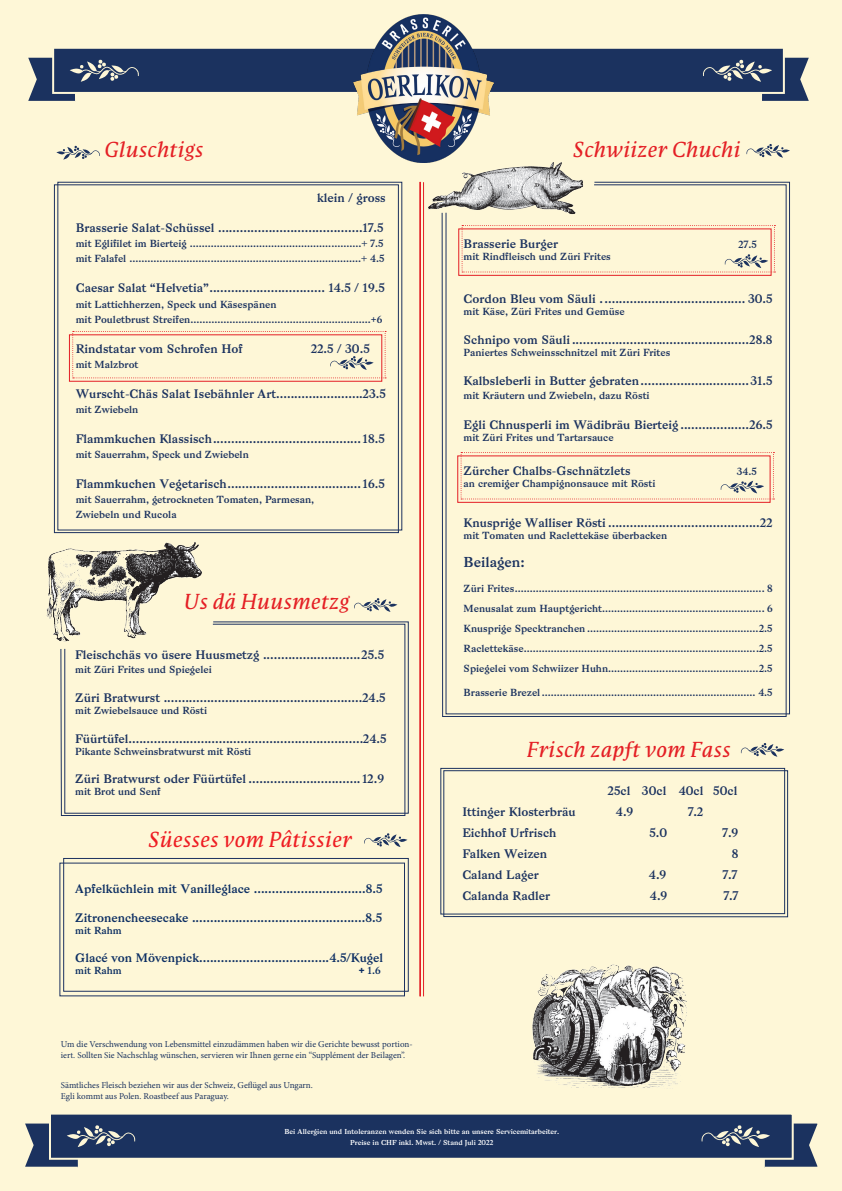
<style>
.page{position:relative;width:842px;height:1191px;background:#fef7d7}
.page>*{position:absolute;margin:0;border:0;box-sizing:border-box;transform-origin:0 0}
.t1{font:italic 20px "Parable OT";color:#e41f25}
.t2{font:italic 20px "Parable OT";color:#ee1d23}
.t3{font:14px "Bagnard";color:#1b325f}
.t4{font:12px "Bagnard";color:#1b325f}
.t5{font:12px "Bagnard";color:#0d2f63}
.t6{font:10px "Bagnard";color:#1b325f}
.t7{font:10px "Bagnard";color:#0d2f63}
.t8{font:9px/10.8px "Minion Pro";color:#1a335f}
.t9{font:9px "Minion Pro";color:#1b325f}
.t10{font:7px "Bagnard";color:#fff}
.s1{font-family:"Century"}
.s2{font-family:"Gill Sans"}
.s3{font-family:"Gill Sans";font-weight:700}
.s4{color:#1b315d}
</style>
<div class="page">
<svg style="left:25px;top:1114px;width:793px;height:54px"></svg>
<div style="left:63px;top:858px;width:346px;height:133px;border:1px solid #1c3160"></div>
<div style="left:69px;top:334px;width:313px;height:48px;border:1px solid #e41f25"></div>
<svg style="left:72px;top:331px;width:314px;height:47px"></svg>
<svg style="left:28px;top:48px;width:781px;height:53px"></svg>
<img style="left:353px;top:15px;width:140px;height:147px">
<svg style="left:354px;top:598px;width:43px;height:14px"></svg>
<svg style="left:746px;top:144px;width:44px;height:14px"></svg>
<svg style="left:56px;top:146px;width:44px;height:14px"></svg>
<svg style="left:364px;top:833px;width:43px;height:14px"></svg>
<svg style="left:740px;top:743px;width:44px;height:14px"></svg>
<div style="left:54px;top:184px;width:345px;height:349px;border:1px solid #1c3160"></div>
<svg style="left:445px;top:181px;width:345px;height:534px"></svg>
<svg style="left:60px;top:649px;width:346px;height:167px"></svg>
<svg style="left:64px;top:621px;width:345px;height:193px"></svg>
<svg style="left:440px;top:767px;width:346px;height:148px"></svg>
<hr style="left:420px;top:182px;width:1px;height:814px;background:#e41f25">
<hr style="left:423px;top:182px;width:1px;height:814px;background:#e41f25">
<img style="left:425px;top:162px;width:160px;height:54px">
<img style="left:46px;top:542px;width:160px;height:104px">
<img style="left:532px;top:964px;width:155px;height:124px">
<p class="t1" style="left:104px;top:137px;width:101px">Gluschtigs</p>
<p class="t1" style="left:572px;top:137px;width:170px">Schwiizer Chuchi</p>
<p class="t4" style="left:317px;top:191px;width:70px">klein / gross</p>
<p class="t4" style="left:76px;top:221px;width:309px">Brasserie Salat-Schüssel ........................................17.5</p>
<p class="t6" style="left:76px;top:238px;width:309px">mit Eglifilet im Bierteig .........................................................<span class="s1">+</span> 7.5</p>
<p class="t6" style="left:76px;top:253px;width:310px">mit Falafel .............................................................................<span class="s1">+</span> 4.5</p>
<p class="t4" style="left:76px;top:281px;width:310px">Caesar Salat “Helvetia”................................ 14.5 / 19.5</p>
<p class="t6" style="left:76px;top:298px;width:202px">mit Lattichherzen, Speck und Käsespänen</p>
<p class="t6" style="left:76px;top:313px;width:308px">mit Pouletbrust Streifen............................................................<span class="s2">+</span>6</p>
<p class="t4" style="left:76px;top:341px;width:168px">Rindstatar vom Schrofen Hof</p>
<p class="t4" style="left:311px;top:341px;width:60px">22.5 / 30.5</p>
<p class="t6" style="left:76px;top:358px;width:64px">mit Malzbrot</p>
<p class="t4" style="left:76px;top:386px;width:312px">Wurscht-Chäs Salat Isebähnler Art........................23.5</p>
<p class="t6" style="left:76px;top:403px;width:64px">mit Zwiebeln</p>
<p class="t4" style="left:76px;top:431px;width:310px">Flammkuchen Klassisch......................................... 18.5</p>
<p class="t6" style="left:76px;top:448px;width:175px">mit Sauerrahm, Speck und Zwiebeln</p>
<p class="t4" style="left:76px;top:476px;width:310px">Flammkuchen Vegetarisch..................................... 16.5</p>
<p class="t6" style="left:76px;top:493px;width:240px">mit Sauerrahm, getrockneten Tomaten, Parmesan,</p>
<p class="t6" style="left:76px;top:508px;width:102px">Zwiebeln und Rucola</p>
<p class="t1" style="left:183px;top:588px;width:168px">Us dä Huusmetzg</p>
<p class="t4" style="left:75px;top:647px;width:310px">Fleischchäs vo üsere Huusmetzg ...........................25.5</p>
<p class="t6" style="left:75px;top:663px;width:138px">mit Züri Frites und Spiegelei</p>
<p class="t4" style="left:75px;top:690px;width:312px">Züri Bratwurst .......................................................24.5</p>
<p class="t6" style="left:75px;top:704px;width:133px">mit Zwiebelsauce und Rösti</p>
<p class="t4" style="left:75px;top:731px;width:313px">Füürtüfel.................................................................24.5</p>
<p class="t6" style="left:75px;top:745px;width:178px">Pikante Schweinsbratwurst mit Rösti</p>
<p class="t4" style="left:75px;top:772px;width:310px">Züri Bratwurst oder Füürtüfel ............................... 12.9</p>
<p class="t6" style="left:75px;top:785px;width:87px">mit Brot und Senf</p>
<p class="t2" style="left:148px;top:826px;width:205px">Süesses vom Pâtissier</p>
<p class="t5" style="left:75px;top:881px;width:309px">Apfelküchlein mit Vanilleglace ...............................8.5</p>
<p class="t5" style="left:75px;top:910px;width:308px">Zitronencheesecake ................................................8.5</p>
<p class="t7" style="left:75px;top:924px;width:48px">mit Rahm</p>
<p class="t5" style="left:75px;top:950px;width:310px">Glacé von Mövenpick....................................4.5/Kugel</p>
<p class="t7" style="left:75px;top:964px;width:48px">mit Rahm</p>
<p class="t7" style="left:359px;top:964px;width:23px"><span class="s3">+</span> 1.6</p>
<p class="t4" style="left:464px;top:236px;width:96px">Brasserie Burger</p>
<p class="t6" style="left:464px;top:250px;width:149px">mit Rindfleisch und Züri Frites</p>
<p class="t4" style="left:464px;top:292px;width:311px">Cordon Bleu vom Säuli ........................................ 30.5</p>
<p class="t6" style="left:464px;top:306px;width:163px">mit Käse, Züri Frites und Gemüse</p>
<p class="t4" style="left:464px;top:332px;width:310px">Schnipo vom Säuli .................................................28.8</p>
<p class="t6" style="left:464px;top:346px;width:208px">Paniertes Schweinsschnitzel mit Züri Frites</p>
<p class="t4" style="left:464px;top:373px;width:310px">Kalbsleberli in Butter gebraten..............................31.5</p>
<p class="t6" style="left:464px;top:390px;width:187px">mit Kräutern und Zwiebeln, dazu Rösti</p>
<p class="t4" style="left:464px;top:417px;width:310px">Egli Chnusperli im Wädibräu Bierteig ...................<span class="s4">26.5</span></p>
<p class="t6" style="left:464px;top:431px;width:151px">mit Züri Frites und Tartarsauce</p>
<p class="t4" style="left:464px;top:463px;width:169px">Zürcher Chalbs-Gschnätzlets</p>
<p class="t6" style="left:464px;top:477px;width:193px">an cremiger Champignonsauce mit Rösti</p>
<p class="t4" style="left:464px;top:515px;width:310px">Knusprige Walliser Rösti ..........................................22</p>
<p class="t6" style="left:464px;top:529px;width:205px">mit Tomaten und Raclettekäse überbacken</p>
<p class="t3" style="left:464px;top:554px;width:63px">Beilagen:</p>
<p class="t6" style="left:464px;top:582px;width:310px">Züri Frites................................................................................... 8</p>
<p class="t6" style="left:464px;top:602px;width:310px">Menusalat zum Hauptgericht...................................................... 6</p>
<p class="t6" style="left:464px;top:622px;width:310px">Knusprige Specktranchen .........................................................2.5</p>
<p class="t6" style="left:464px;top:642px;width:310px">Raclettekäse..............................................................................2.5</p>
<p class="t6" style="left:464px;top:662px;width:310px">Spiegelei vom Schwiizer Huhn..................................................2.5</p>
<p class="t6" style="left:464px;top:686px;width:310px">Brasserie Brezel ....................................................................... 4.5</p>
<p class="t6" style="left:738px;top:238px;width:20px">27.5</p>
<p class="t6" style="left:737px;top:466px;width:21px">34.5</p>
<p class="t1" style="left:526px;top:736px;width:206px">Frisch zapft vom Fass</p>
<p class="t4" style="left:608px;top:783px;width:131px">25cl 30cl 40cl 50cl</p>
<p class="t4" style="left:462px;top:804px;width:115px">Ittinger Klosterbräu</p>
<p class="t4" style="left:616px;top:804px;width:19px">4.9</p>
<p class="t4" style="left:688px;top:804px;width:17px">7.2</p>
<p class="t4" style="left:462px;top:825px;width:96px">Eichhof Urfrisch</p>
<p class="t4" style="left:649px;top:825px;width:19px">5.0</p>
<p class="t4" style="left:722px;top:825px;width:17px">7.9</p>
<p class="t4" style="left:462px;top:846px;width:86px">Falken Weizen</p>
<p class="t4" style="left:732px;top:846px;width:8px">8</p>
<p class="t4" style="left:462px;top:867px;width:78px">Caland Lager</p>
<p class="t4" style="left:649px;top:867px;width:19px">4.9</p>
<p class="t4" style="left:723px;top:867px;width:16px">7.7</p>
<p class="t4" style="left:462px;top:888px;width:89px">Calanda Radler</p>
<p class="t4" style="left:650px;top:888px;width:19px">4.9</p>
<p class="t4" style="left:724px;top:888px;width:16px">7.7</p>
<p class="t8" style="left:61px;top:1038px;width:353px">Um die Verschwendung von Lebensmittel einzudämmen haben wir die Gerichte bewusst portion&shy;iert. Sollten Sie Nachschlag wünschen, servieren wir Ihnen gerne ein “Supplément der Beilagen”.</p>
<p class="t9" style="left:61px;top:1079px;width:254px">Sämtliches Fleisch beziehen wir aus der Schweiz, Geflügel aus Ungarn.</p>
<p class="t9" style="left:61px;top:1090px;width:170px">Egli kommt aus Polen. Roastbeef aus Paraguay.</p>
<p class="t10" style="left:285px;top:1126px;width:276px">Bei Allergien und Intoleranzen wenden Sie sich bitte an unsere Servicemitarbeiter.</p>
<p class="t10" style="left:350px;top:1137px;width:145px">Preise in CHF inkl. Mwst. / Stand Juli 2022</p>
</div>
